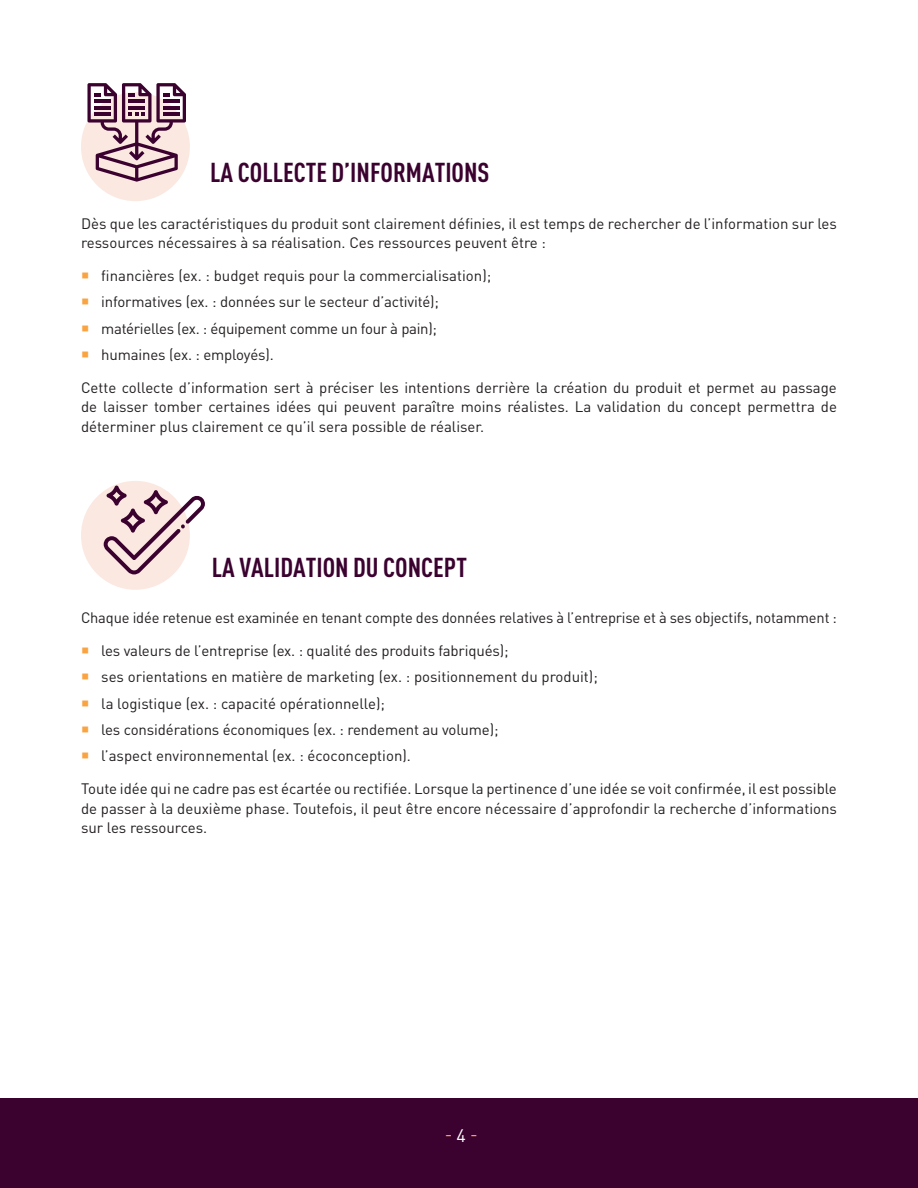
<style>
.page{position:relative;width:918px;height:1188px;background:#fff}
.page>*{position:absolute;margin:0;border:0;box-sizing:border-box;transform-origin:0 0}
.t1{font:700 condensed 27px "DINOT";color:#3b0230}
.t2{font:18px "DINOT";color:#f9a341}
.t3{font:15px/19.5px "DINOT";letter-spacing:-.01em;color:#231f20;text-align:justify}
.s1{color:#fff}
</style>
<div class="page">
<div style="left:0;top:1098px;width:918px;height:90px;background:#3b0230"></div>
<div style="left:81px;top:92px;width:109px;height:109px;background:#fae8e1;border-radius:50%"></div>
<svg style="left:87px;top:83px;width:99px;height:99px"></svg>
<div style="left:81px;top:481px;width:109px;height:109px;background:#fae8e1;border-radius:50%"></div>
<svg style="left:104px;top:486px;width:101px;height:88px"></svg>
<h2 class="t1" style="left:210px;top:156px;width:281px">LA COLLECTE D’INFORMATIONS</h2>
<p class="t3" style="left:81px;top:213px;width:757px">Dès que les caractéristiques du produit sont clairement définies, il est temps de rechercher de l’information sur les ressources nécessaires à sa réalisation. Ces ressources peuvent être :</p>
<p class="t3" style="left:101px;top:265px;width:392px">financières (ex. : budget requis pour la commercialisation);</p>
<p class="t3" style="left:101px;top:292px;width:339px">informatives (ex. : données sur le secteur d’activité);</p>
<p class="t3" style="left:101px;top:318px;width:337px">matérielles (ex. : équipement comme un four à pain);</p>
<p class="t3" style="left:101px;top:344px;width:174px">humaines (ex. : employés).</p>
<p class="t3" style="left:81px;top:377px;width:758px">Cette collecte d’information sert à préciser les intentions derrière la création du produit et permet au passage de laisser tomber certaines idées qui peuvent paraître moins réalistes. La validation du concept permettra de déterminer plus clairement ce qu’il sera possible de réaliser.</p>
<h2 class="t1" style="left:212px;top:551px;width:257px">LA VALIDATION DU CONCEPT</h2>
<p class="t3" style="left:81px;top:607px;width:758px">Chaque idée retenue est examinée en tenant compte des données relatives à l’entreprise et à ses objectifs, notamment :</p>
<p class="t3" style="left:101px;top:640px;width:409px">les valeurs de l’entreprise (ex. : qualité des produits fabriqués);</p>
<p class="t3" style="left:101px;top:667px;width:498px">ses orientations en matière de marketing (ex. : positionnement du produit);</p>
<p class="t3" style="left:101px;top:693px;width:285px">la logistique (ex. : capacité opérationnelle);</p>
<p class="t3" style="left:101px;top:719px;width:399px">les considérations économiques (ex. : rendement au volume);</p>
<p class="t3" style="left:101px;top:745px;width:311px">l’aspect environnemental (ex. : écoconception).</p>
<p class="t3" style="left:81px;top:778px;width:757px">Toute idée qui ne cadre pas est écartée ou rectifiée. Lorsque la pertinence d’une idée se voit confirmée, il est possible de passer à la deuxième phase. Toutefois, il peut être encore nécessaire d’approfondir la recherche d’informations sur les ressources.</p>
<p class="t2" style="left:445px;top:1123px;width:34px">- <span class="s1">4</span> -</p>
</div>
